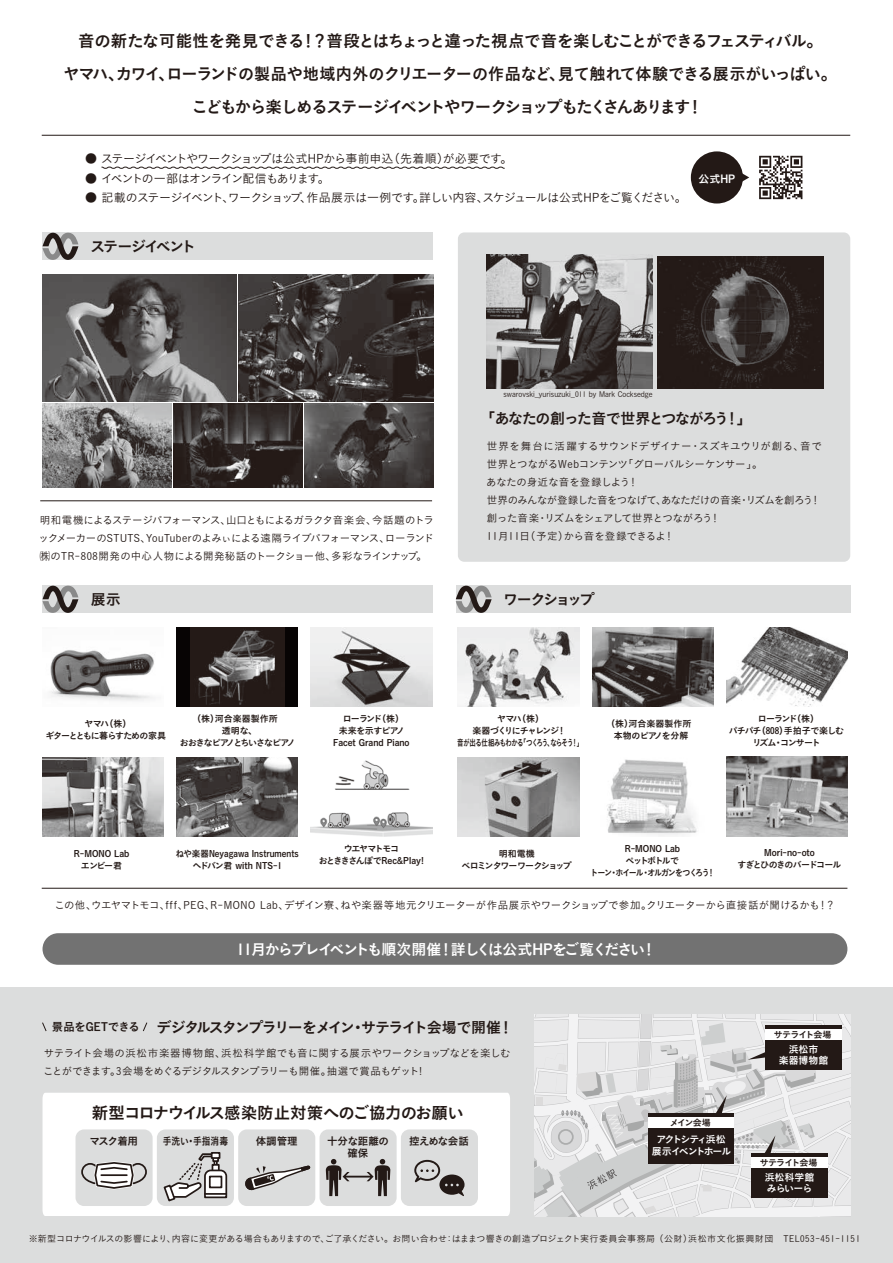
<style>
.page{position:relative;width:893px;height:1263px;background:#fff}
.page>*{position:absolute;margin:0;border:0;box-sizing:border-box;transform-origin:0 0}
.t1{font:16.5px/33px "Koburina Go Std N W6";letter-spacing:-.07em;color:#231916;text-align:center}
.t2{font:15px "Koburina Go Std N W6";letter-spacing:-.1em;color:#231916}
.t3{font:15px "Koburina Go Std N W6";letter-spacing:-.095em;color:#fff}
.t4{font:15px "Koburina Go Std N W6";letter-spacing:-.08em;color:#231916}
.t5{font:15px "Koburina Go Std N W6";letter-spacing:-.165em;color:#231916}
.t6{font:12px "Koburina Go Std N W3";letter-spacing:-.06em;color:#231916}
.t7{font:12px "Koburina Go Std N W3";letter-spacing:-.105em;color:#231916}
.t8{font:10.95px "Koburina Go Std N W6";color:#fff}
.t9{font:10.5px/18px "Koburina Go Std N W3";letter-spacing:-.02em;color:#231916}
.t10{font:10.5px/12px "Koburina Go Std N W6";letter-spacing:-.025em;color:#231916;text-align:center}
.t11{font:10.5px "Koburina Go Std N W6";letter-spacing:-.025em;color:#231916;scale:.84 1}
.t12{font:9.9px/11.6px "Koburina Go Std N W6";letter-spacing:-.13em;color:#fff;text-align:center}
.t13{font:9.9px/11.6px "Koburina Go Std N W6";letter-spacing:-.03em;color:#fff}
.t14{font:9.9px/11.6px "Koburina Go Std N W6";color:#fff;text-align:center}
.t15{font:9px/12px "Koburina Go Std N W6";letter-spacing:-.085em;color:#231916;text-align:center}
.t16{font:9px "Koburina Go Std N W3";letter-spacing:.01em;color:#231916}
.t17{font:9px/12px "Koburina Go Std N W6";color:#231916;text-align:center}
.t18{font:9px/12px "Koburina Go Std N W6";letter-spacing:-.11em;color:#231916;text-align:center}
.t19{font:9px/12px "Koburina Go Std N W6";color:#231916;text-align:center;scale:.95 1}
.t20{font:9px/12px "Koburina Go Std N W6";letter-spacing:-.14em;color:#231916;text-align:center}
.t21{font:9px/12px "Koburina Go Std N W6";letter-spacing:-.115em;color:#231916;text-align:center}
.t22{font:9px/12px "Koburina Go Std N W6";letter-spacing:-.125em;color:#231916;text-align:center}
.t23{font:9px/12px "Koburina Go Std N W6";letter-spacing:-.105em;color:#231916;text-align:center}
.t24{font:7.5px "Koburina Go Std N W3";color:#231916}
.s1{font-size:11.4px}
</style>
<div class="page">
<div style="left:0;top:987px;width:893px;height:276px;background:#dcdddd"></div>
<div style="left:43px;top:232px;width:390px;height:28px;background:#dcdddd"></div>
<svg style="left:43px;top:233px;width:35px;height:27px"></svg>
<div style="left:43px;top:585px;width:390px;height:28px;background:#dcdddd"></div>
<div style="left:43px;top:933px;width:804px;height:32px;background:#727272;border-radius:16px"></div>
<svg style="left:43px;top:586px;width:35px;height:27px"></svg>
<div style="left:456px;top:585px;width:394px;height:28px;background:#dcdddd"></div>
<div style="left:458px;top:232px;width:392px;height:330px;background:#dcdddd;border-radius:6px"></div>
<svg style="left:456px;top:586px;width:36px;height:27px"></svg>
<div style="left:43px;top:1093px;width:467px;height:123px;background:#fff"></div>
<div style="left:76px;top:1129px;width:77px;height:77px;background:#dcdddd;border-radius:9px"></div>
<svg style="left:81px;top:1161px;width:66px;height:29px"></svg>
<div style="left:157px;top:1129px;width:77px;height:77px;background:#dcdddd;border-radius:9px"></div>
<svg style="left:163px;top:1152px;width:65px;height:50px"></svg>
<div style="left:238px;top:1129px;width:77px;height:77px;background:#dcdddd;border-radius:9px"></div>
<svg style="left:245px;top:1165px;width:66px;height:26px"></svg>
<div style="left:320px;top:1129px;width:77px;height:77px;background:#dcdddd;border-radius:9px"></div>
<svg style="left:326px;top:1159px;width:64px;height:37px"></svg>
<div style="left:401px;top:1129px;width:77px;height:77px;background:#dcdddd;border-radius:9px"></div>
<svg style="left:414px;top:1160px;width:51px;height:36px"></svg>
<img style="left:50px;top:650px;width:104px;height:51px">
<img style="left:189px;top:627px;width:96px;height:80px">
<div style="left:177px;top:627px;width:12px;height:80px;background:#070404"></div>
<div style="left:285px;top:627px;width:13px;height:80px;background:#070404"></div>
<img style="left:311px;top:627px;width:121px;height:80px">
<img style="left:43px;top:757px;width:121px;height:80px">
<img style="left:177px;top:757px;width:121px;height:80px">
<img style="left:458px;top:627px;width:121px;height:80px">
<img style="left:592px;top:627px;width:121px;height:80px">
<img style="left:458px;top:757px;width:121px;height:80px">
<img style="left:607px;top:759px;width:90px;height:77px">
<svg style="left:42px;top:1022px;width:5px;height:10px"></svg>
<svg style="left:143px;top:1022px;width:5px;height:10px"></svg>
<img style="left:43px;top:274px;width:194px;height:127px">
<img style="left:239px;top:274px;width:194px;height:127px">
<img style="left:43px;top:403px;width:128px;height:84px">
<img style="left:174px;top:403px;width:128px;height:84px">
<img style="left:305px;top:403px;width:128px;height:84px">
<img style="left:658px;top:257px;width:165px;height:132px">
<img style="left:487px;top:254px;width:165px;height:135px">
<img style="left:726px;top:627px;width:121px;height:80px">
<img style="left:311px;top:760px;width:121px;height:77px">
<hr style="left:42px;top:888px;width:805px;height:1px;background:#231916">
<hr style="left:40px;top:500px;width:392px;height:1px;background:#231916">
<svg style="left:534px;top:1015px;width:316px;height:202px"></svg>
<div style="left:751px;top:1153px;width:77px;height:45px;background:#231916"></div>
<hr style="left:42px;top:135px;width:808px;height:1px;background:#231916">
<div style="left:751px;top:1157px;width:77px;height:11px;background:#fff"></div>
<div style="left:648px;top:1117px;width:86px;height:11px;background:#fff"></div>
<div style="left:765px;top:1025px;width:77px;height:45px;background:#231916"></div>
<div style="left:765px;top:1029px;width:77px;height:11px;background:#fff"></div>
<svg style="left:759px;top:156px;width:43px;height:43px"></svg>
<svg style="left:741px;top:168px;width:8px;height:19px"></svg>
<div style="left:691px;top:151px;width:52px;height:53px;background:#231916;border-radius:50%"></div>
<svg style="left:101px;top:167px;width:404px;height:2px"></svg>
<img style="left:726px;top:757px;width:121px;height:79px">
<h1 class="t1" style="left:63px;top:24px;width:775px">音の新たな可能性を発見できる！？普段とはちょっと違った視点で音を楽しむことができるフェスティバル。<br>ヤマハ、カワイ、ローランドの製品や地域内外のクリエーターの作品など、見て触れて体験できる展示がいっぱい。こどもから楽しめるステージイベントやワークショップもたくさんあります！</h1>
<p class="t6" style="left:85px;top:150px;width:429px">● ステージイベントやワークショップは公式HPから事前申込（先着順）が必要です。</p>
<p class="t7" style="left:85px;top:169px;width:246px">● イベントの一部はオンライン配信もあります。</p>
<p class="t6" style="left:85px;top:189px;width:603px">● 記載のステージイベント、ワークショップ、作品展示は一例です。詳しい内容、スケジュールは公式HPをご覧ください。</p>
<h2 class="t2" style="left:90px;top:235px;width:107px">ステージイベント</h2>
<p class="t8" style="left:698px;top:170px;width:38px">公式HP</p>
<p class="t24" style="left:503px;top:389px;width:150px">swarovski_yurisuzuki_011 by Mark Cocksedge</p>
<p class="t9" style="left:39px;top:511px;width:397px;text-align:justify">明和電機によるステージパフォーマンス、山口ともによるガラクタ音楽会、今話題のトラックメーカーのSTUTS、YouTuberのよみぃによる遠隔ライブパフォーマンス、ローランド㈱のTR-808開発の中心人物による開発秘話のトークショー他、多彩なラインナップ。</p>
<h2 class="t2" style="left:91px;top:588px;width:31px">展示</h2>
<h2 class="t4" style="left:480px;top:407px;width:273px">「あなたの創った音で世界とつながろう！」</h2>
<p class="t9" style="left:486px;top:437px;width:337px">世界を舞台に活躍するサウンドデザイナー・スズキユウリが創る、音で世界とつながるWebコンテンツ「グローバルシーケンサー」。<br>あなたの身近な音を登録しよう！<br>世界のみんなが登録した音をつなげて、あなただけの音楽・リズムを創ろう！創った音楽・リズムをシェアして世界とつながろう！<br>11月11日（予定）から音を登録できるよ！</p>
<h2 class="t5" style="left:503px;top:588px;width:93px">ワークショップ</h2>
<p class="t22" style="left:45px;top:717px;width:122px">ヤマハ（株）<br>ギターとともに暮らすための家具</p>
<p class="t15" style="left:180px;top:713px;width:118px">（株）河合楽器製作所<br>透明な、<br>おおきなピアノとちいさなピアノ</p>
<p class="t17" style="left:333px;top:713px;width:78px">ローランド（株）<br>未来を示すピアノ<br>Facet Grand Piano</p>
<p class="t18" style="left:457px;top:713px;width:128px">ヤマハ（株）<br>楽器づくりにチャレンジ！<br>音が出る仕組みもわかる「つくろう、ならそう！」</p>
<p class="t17" style="left:606px;top:717px;width:87px">（株）河合楽器製作所本物のピアノを分解</p>
<p class="t15" style="left:729px;top:713px;width:117px">ローランド（株）<br>パチパチ（808）手拍子で楽しむリズム・コンサート</p>
<p class="t17" style="left:74px;top:847px;width:57px">R-MONO Labエンビー君</p>
<p class="t19" style="left:176px;top:847px;width:131px">ねや楽器Neyagawa Instrumentsヘドバン君 with NTS-1</p>
<p class="t21" style="left:319px;top:843px;width:107px">ウエヤマトモコ<br>おとききさんぽでRec&amp;Play!</p>
<p class="t23" style="left:461px;top:847px;width:112px">明和電機<br>ベロミンタワーワークショップ</p>
<p class="t20" style="left:590px;top:843px;width:127px">R-MONO Lab<br>ペットボトルで<br>トーン・ホイール・オルガンをつくろう！</p>
<p class="t15" style="left:737px;top:847px;width:106px">Mori-no-oto<br>すぎとひのきのバードコール</p>
<p class="t9" style="left:54px;top:895px;width:782px">この他、ウエヤマトモコ、fff、PEG、R-MONO Lab、デザイン寮、ねや楽器等地元クリエーターが作品展示やワークショップで参加。クリエーターから直接話が聞けるかも！？</p>
<h2 class="t3" style="left:237px;top:938px;width:421px">11月からプレイベントも順次開催！詳しくは公式HPをご覧ください！</h2>
<h2 class="t2" style="left:52px;top:1015px;width:463px"><span class="s1">景品をGETできる</span> デジタルスタンプラリーをメイン・サテライト会場で開催！</h2>
<p class="t9" style="left:43px;top:1044px;width:469px">サテライト会場の浜松市楽器博物館、浜松科学館でも音に関する展示やワークショップなどを楽しむことができます。3会場をめぐるデジタルスタンプラリーも開催。抽選で賞品もゲット!</p>
<h1 class="t1" style="left:92px;top:1096px;width:374px">新型コロナウイルス感染防止対策へのご協力のお願い</h1>
<p class="t10" style="left:90px;top:1136px;width:50px">マスク着用</p>
<p class="t11" style="left:163px;top:1133px;width:80px">手洗い・手指消毒</p>
<p class="t10" style="left:256px;top:1135px;width:43px">体調管理</p>
<p class="t10" style="left:327px;top:1135px;width:64px">十分な距離の確保</p>
<p class="t10" style="left:409px;top:1135px;width:61px">控えめな会話</p>
<p class="t15" style="left:670px;top:1117px;width:42px">メイン会場</p>
<p class="t12" style="left:652px;top:1134px;width:81px">アクトシティ浜松展示イベントホール</p>
<p class="t15" style="left:774px;top:1029px;width:59px">サテライト会場</p>
<p class="t14" style="left:779px;top:1043px;width:51px">浜松市<br>楽器博物館</p>
<p class="t15" style="left:760px;top:1157px;width:59px">サテライト会場</p>
<p class="t13" style="left:765px;top:1171px;width:51px">浜松科学館みらいーら</p>
<p class="t16" style="left:29px;top:1231px;width:833px">※新型コロナウイルスの影響により、内容に変更がある場合もありますので、ご了承ください。お問い合わせ：はままつ響きの創造プロジェクト実行委員会事務局 （公財）浜松市文化振興財団　TEL053-451-1151</p>
</div>
